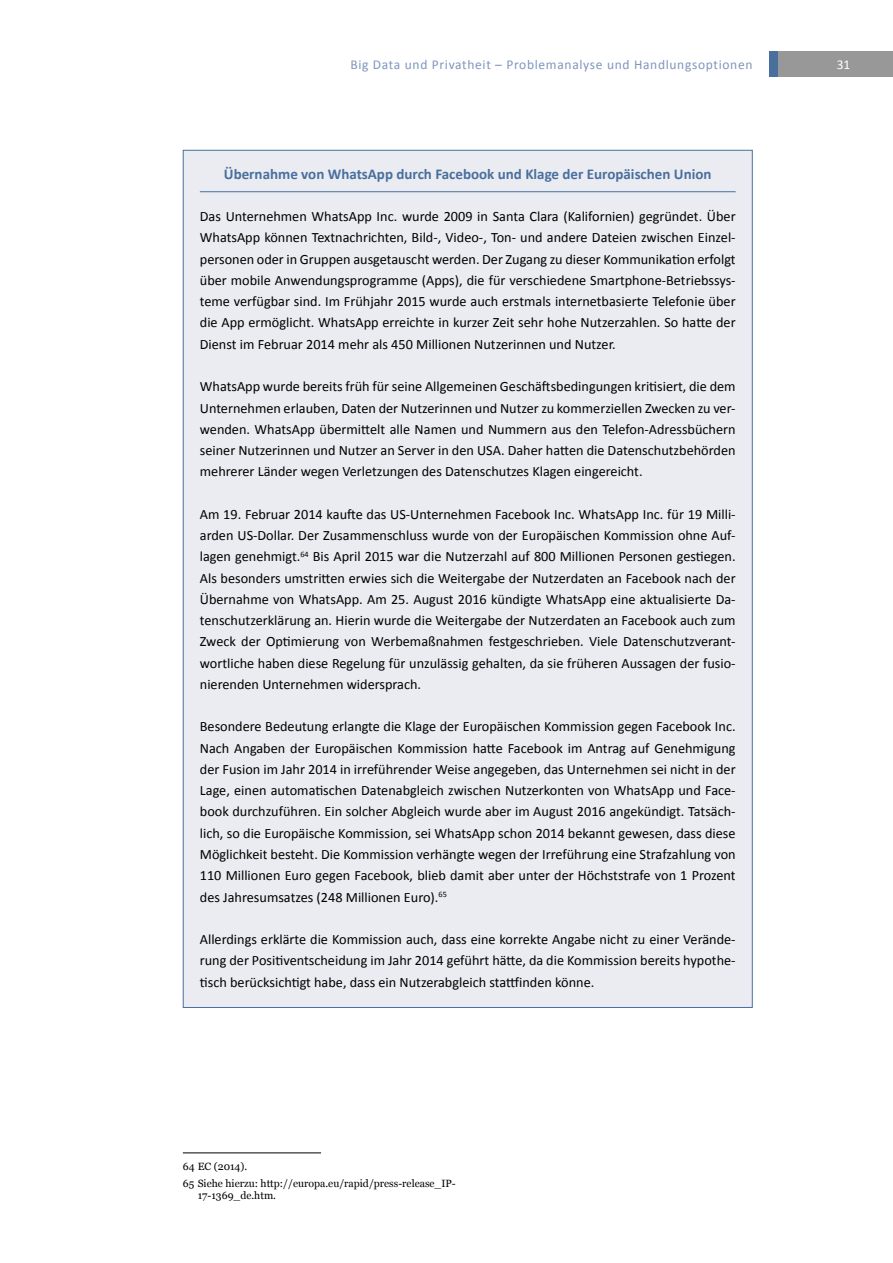
<style>
.page{position:relative;width:893px;height:1263px;background:#fff}
.page>*{position:absolute;margin:0;border:0;box-sizing:border-box;transform-origin:0 0}
.t1{font:700 15px "Calibri";color:#496f9e}
.t2{font:14.25px/21.3px "Calibri";color:#000;text-align:justify}
.t3{font:13.5px "Calibri";letter-spacing:.05em;color:#7e96bd}
.t4{font:13.5px "Calibri";color:#fff}
.t5{font:10.5px/16.8px "Georgia";color:#000}
</style>
<div class="page">
<div style="left:770px;top:51px;width:123px;height:26px;background:#496f9e"></div>
<div style="left:778px;top:51px;width:115px;height:26px;background:#989898"></div>
<div style="left:183px;top:150px;width:570px;height:858px;background:#ebecf1;border:1px solid #496f9e"></div>
<hr style="left:200px;top:191px;width:536px;height:1px;background:#496f9e">
<hr style="left:183px;top:1152px;width:138px;height:1px;background:#000">
<p class="t3" style="left:350px;top:56px;width:404px">Big Data und Privatheit – Problemanalyse und Handlungsoptionen</p>
<p class="t4" style="left:837px;top:56px;width:15px">31</p>
<p class="t1" style="left:224px;top:164px;width:489px">Übernahme von WhatsApp durch Facebook und Klage der Europäischen Union</p>
<p class="t2" style="left:200px;top:206px;width:537px">Das Unternehmen WhatsApp Inc. wurde 2009 in Santa Clara (Kalifornien) gegründet. Über WhatsApp können Textnachrichten, Bild-, Video-, Ton- und andere Dateien zwischen Einzel&shy;personen oder in Gruppen ausgetauscht werden. Der Zugang zu dieser Kommunikation erfolgt über mobile Anwendungsprogramme (Apps), die für verschiedene Smartphone-Betriebssys&shy;teme verfügbar sind. Im Frühjahr 2015 wurde auch erstmals internetbasierte Telefonie über die App ermöglicht. WhatsApp erreichte in kurzer Zeit sehr hohe Nutzerzahlen. So hatte der Dienst im Februar 2014 mehr als 450 Millionen Nutzerinnen und Nutzer.</p>
<p class="t2" style="left:200px;top:376px;width:537px">WhatsApp wurde bereits früh für seine Allgemeinen Geschäftsbedingungen kritisiert, die dem Unternehmen erlauben, Daten der Nutzerinnen und Nutzer zu kommerziellen Zwecken zu ver&shy;wenden. WhatsApp übermittelt alle Namen und Nummern aus den Telefon-Adressbüchern seiner Nutzerinnen und Nutzer an Server in den USA. Daher hatten die Datenschutzbehörden mehrerer Länder wegen Verletzungen des Datenschutzes Klagen eingereicht.</p>
<p class="t2" style="left:200px;top:503px;width:537px">Am 19. Februar 2014 kaufte das US-Unternehmen Facebook Inc. WhatsApp Inc. für 19 Milli&shy;arden US-Dollar. Der Zusammenschluss wurde von der Europäischen Kommission ohne Auf&shy;lagen genehmigt.<sup>64</sup> Bis April 2015 war die Nutzerzahl auf 800 Millionen Personen gestiegen.<br>Als besonders umstritten erwies sich die Weitergabe der Nutzerdaten an Facebook nach der Übernahme von WhatsApp. Am 25. August 2016 kündigte WhatsApp eine aktualisierte Da&shy;tenschutzerklärung an. Hierin wurde die Weitergabe der Nutzerdaten an Facebook auch zum Zweck der Optimierung von Werbemaßnahmen festgeschrieben. Viele Datenschutzverant&shy;wortliche haben diese Regelung für unzulässig gehalten, da sie früheren Aussagen der fusio&shy;nierenden Unternehmen widersprach.</p>
<p class="t2" style="left:200px;top:716px;width:537px">Besondere Bedeutung erlangte die Klage der Europäischen Kommission gegen Facebook Inc.<br>Nach Angaben der Europäischen Kommission hatte Facebook im Antrag auf Genehmigung der Fusion im Jahr 2014 in irreführender Weise angegeben, das Unternehmen sei nicht in der Lage, einen automatischen Datenabgleich zwischen Nutzerkonten von WhatsApp und Face&shy;book durchzuführen. Ein solcher Abgleich wurde aber im August 2016 angekündigt. Tatsäch&shy;lich, so die Europäische Kommission, sei WhatsApp schon 2014 bekannt gewesen, dass diese Möglichkeit besteht. Die Kommission verhängte wegen der Irreführung eine Strafzahlung von 110 Millionen Euro gegen Facebook, blieb damit aber unter der Höchststrafe von 1 Prozent des Jahresumsatzes (248 Millionen Euro).<sup>65</sup></p>
<p class="t2" style="left:200px;top:929px;width:537px">Allerdings erklärte die Kommission auch, dass eine korrekte Angabe nicht zu einer Verände&shy;rung der Positiventscheidung im Jahr 2014 geführt hätte, da die Kommission bereits hypothe&shy;tisch berücksichtigt habe, dass ein Nutzerabgleich stattfinden könne.</p>
<p class="t5" style="left:183px;top:1157px;width:274px">64 EC (2014).<br>65 Siehe hierzu: http://europa.eu/rapid/press-release_IP-</p>
<p class="t5" style="left:198px;top:1187px;width:80px">17-1369_de.htm.</p>
</div>
